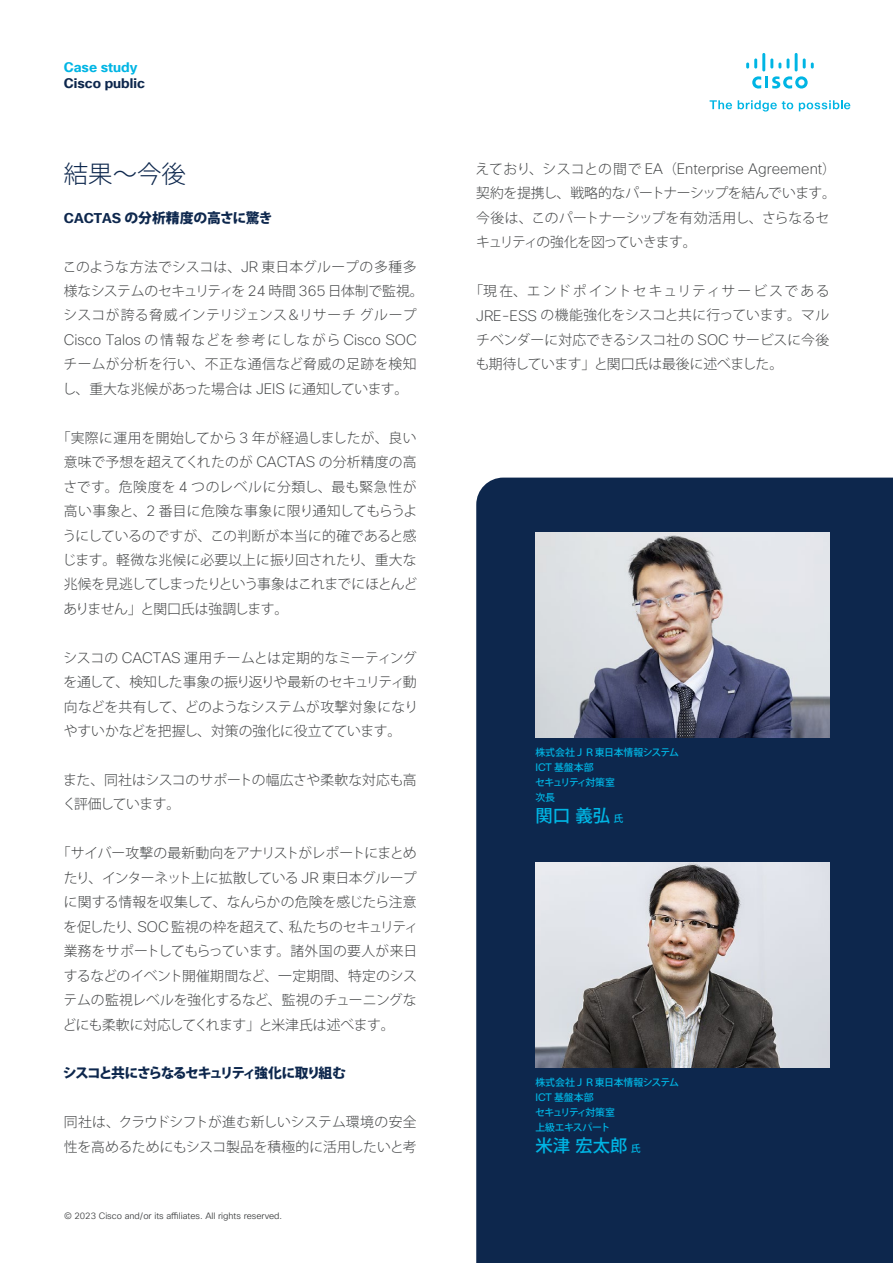
<style>
.page{position:relative;width:893px;height:1263px;background:#fff}
.page>*{position:absolute;margin:0;border:0;box-sizing:border-box;transform-origin:0 0}
.t1{font:300 24.45px "Koz Go Pr 6 N";color:#0d274d}
.t2{font:500 17.25px "Koz Go Pr 6 N";color:#00b5e4}
.t3{font:200 14.85px "Cisco Sans";color:#414344}
.t4{font:300 13.8px/24.5px "Koz Go Pr 6 N";letter-spacing:-.01em;color:#414344}
.t5{font:300 13.8px/24.5px "Koz Go Pr 6 N";letter-spacing:.01em;color:#414344}
.t6{font:800 13.8px "Koz Go Pr 6 N";letter-spacing:-.105em;color:#0d274d}
.t7{font:800 13.8px "Koz Go Pr 6 N";letter-spacing:-.01em;color:#0d274d}
.t8{font:700 13.5px "Cisco Sans TT";color:#0d274d}
.t9{font:700 13.5px "Cisco Sans TT";color:#00b5e4}
.t10{font:500 9.9px/14.9px "Koz Go Pr 6 N";letter-spacing:-.02em;color:#00b5e4}
.t11{font:500 9.9px/14.9px "Koz Go Pr 6 N";color:#00b5e4}
.t12{font:9px "Cisco Sans TT Light";color:#414344}
.s1{font-family:"Cisco Sans";font-weight:700}
.s2{font-family:"Cisco Sans";font-weight:200;font-size:14.85px}
.s3{font-family:"Koz Go Pr 6 N";font-weight:300;font-size:13.8px}
.s4{font-family:"Cisco Sans";font-weight:400;font-size:10.65px}
.s5{font-size:9.9px}
</style>
<div class="page">
<svg style="left:710px;top:100px;width:22px;height:9px"></svg>
<svg style="left:738px;top:100px;width:55px;height:12px"></svg>
<svg style="left:799px;top:100px;width:51px;height:11px"></svg>
<svg style="left:752px;top:76px;width:56px;height:13px"></svg>
<svg style="left:746px;top:58px;width:11px;height:11px"></svg>
<hr style="left:762px;top:53px;width:3px;height:18px;background:#00b5e4">
<svg style="left:770px;top:58px;width:11px;height:11px"></svg>
<svg style="left:787px;top:58px;width:2px;height:11px"></svg>
<hr style="left:795px;top:53px;width:3px;height:18px;background:#00b5e4">
<svg style="left:803px;top:58px;width:11px;height:11px"></svg>
<div style="left:476px;top:478px;width:417px;height:785px;background:#0d274d"></div>
<img style="left:535px;top:532px;width:294px;height:206px">
<img style="left:535px;top:862px;width:294px;height:206px">
<p class="t9" style="left:64px;top:58px;width:75px">Case study</p>
<p class="t8" style="left:64px;top:74px;width:83px">Cisco public</p>
<h1 class="t1" style="left:64px;top:160px;width:124px">結果～今後</h1>
<p class="t7" style="left:64px;top:210px;width:210px"><span class="s1">CACTAS</span> の分析精度の高さに驚き</p>
<p class="t4" style="left:63px;top:255px;width:362px">このような方法でシスコは、<span class="s2">JR</span> 東日本グループの多種多様なシステムのセキュリティを <span class="s2">24</span> 時間 <span class="s2">365</span> 日体制で監視。シスコが誇る脅威インテリジェンス＆リサーチグループ</p>
<p class="t3" style="left:64px;top:330px;width:354px">Cisco Talos <span class="s3">の情報などを参考にしながら</span> Cisco SOC</p>
<p class="t5" style="left:62px;top:352px;width:356px">チームが分析を行い、不正な通信など脅威の足跡を検知し、重大な兆候があった場合は <span class="s2">JEIS</span> に通知しています。</p>
<p class="t4" style="left:62px;top:426px;width:357px;text-align:justify;text-indent:-6px">「実際に運用を開始してから <span class="s2">3</span> 年が経過しましたが、良い意味で予想を超えてくれたのが <span class="s2">CACTAS</span> の分析精度の高さです。危険度を <span class="s2">4</span> つのレベルに分類し、最も緊急性が高い事象と、<span class="s2">2</span> 番目に危険な事象に限り通知してもらうようにしているのですが、この判断が本当に的確であると感じます。軽微な兆候に必要以上に振り回されたり、重大な兆候を見逃してしまったりという事象はこれまでにほとんどありません」と関口氏は強調します。</p>
<p class="t4" style="left:63px;top:646px;width:356px;text-align:justify">シスコの <span class="s2">CACTAS</span> 運用チームとは定期的なミーティングを通して、検知した事象の振り返りや最新のセキュリティ動向などを共有して、どのようなシステムが攻撃対象になりやすいかなどを把握し、対策の強化に役立てています。</p>
<p class="t4" style="left:63px;top:768px;width:356px">また、同社はシスコのサポートの幅広さや柔軟な対応も高く評価しています。</p>
<p class="t4" style="left:63px;top:841px;width:357px;text-indent:-6px">「サイバー攻撃の最新動向をアナリストがレポートにまとめたり、インターネット上に拡散している <span class="s2">JR</span> 東日本グループに関する情報を収集して、なんらかの危険を感じたら注意を促したり、<span class="s2">SOC</span> 監視の枠を超えて、私たちのセキュリティ業務をサポートしてもらっています。諸外国の要人が来日するなどのイベント開催期間など、一定期間、特定のシステムの監視レベルを強化するなど、監視のチューニングなどにも柔軟に対応してくれます」と米津氏は述べます。</p>
<p class="t6" style="left:63px;top:1065px;width:285px">シスコと共にさらなるセキュリティ強化に取り組む</p>
<p class="t4" style="left:64px;top:1110px;width:354px">同社は、クラウドシフトが進む新しいシステム環境の安全性を高めるためにもシスコ製品を積極的に活用したいと考</p>
<p class="t12" style="left:64px;top:1210px;width:220px">© 2023 Cisco and/or its affiliates. All rights reserved.</p>
<p class="t3" style="left:476px;top:159px;width:362px"><span class="s3">えており、シスコとの間で</span> EA<span class="s3">（</span>Enterprise Agreement<span class="s3">）</span></p>
<p class="t4" style="left:476px;top:181px;width:361px">契約を提携し、戦略的なパートナーシップを結んでいます。今後は、このパートナーシップを有効活用し、さらなるセキュリティの強化を図っていきます。</p>
<p class="t4" style="left:476px;top:279px;width:355px;text-align:justify;text-indent:-6px">「現在、エンドポイントセキュリティサービスである<span class="s2">JRE-ESS</span> の機能強化をシスコと共に行っています。マルチベンダーに対応できるシスコ社の <span class="s2">SOC</span> サービスに今後も期待しています」と関口氏は最後に述べました。</p>
<p class="t11" style="left:535px;top:745px;width:145px">株式会社ＪＲ東日本情報システム<br><span class="s4">ICT</span> 基盤本部<br>セキュリティ対策室<br>次長</p>
<p class="t2" style="left:535px;top:806px;width:89px">関口義弘<span class="s5">氏</span></p>
<p class="t10" style="left:535px;top:1075px;width:145px">株式会社ＪＲ東日本情報システム<br><span class="s4">ICT</span> 基盤本部<br>セキュリティ対策室<br>上級エキスパート</p>
<p class="t2" style="left:535px;top:1135px;width:107px">米津宏太郎<span class="s5">氏</span></p>
</div>
